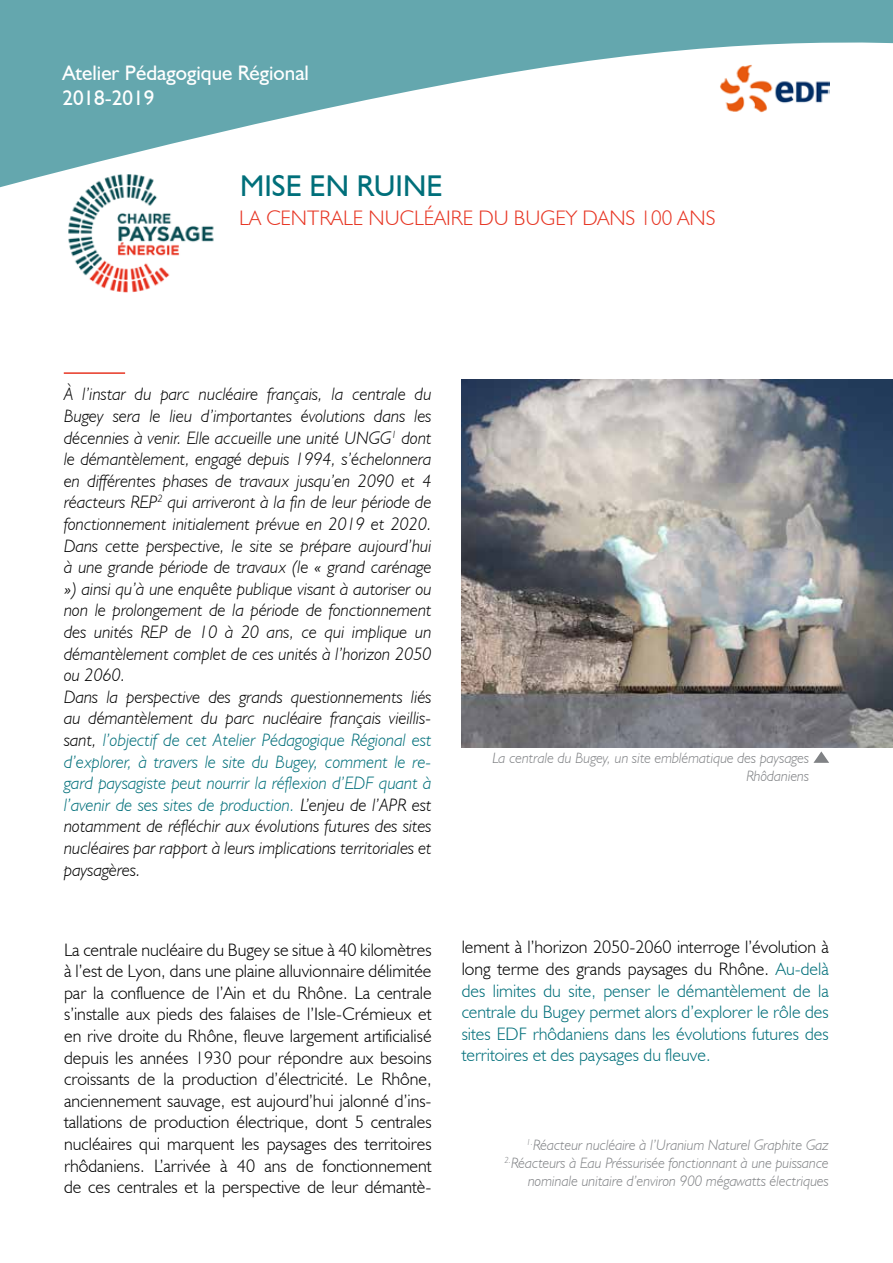
<style>
.page{position:relative;width:893px;height:1263px;background:#fff}
.page>*{position:absolute;margin:0;border:0;box-sizing:border-box;transform-origin:0 0}
.t1{font:30px "Humanist 521 BT";color:#006f7a}
.t2{font:300 21px "Humanist 521 BT";color:#e73624}
.t3{font:21px/25.2px "Humanist 521 BT";color:#fff}
.t4{font:italic 300 18px/21.6px "Humanist 521 BT";color:#000}
.t5{font:300 18px/21.6px "Humanist 521 BT";color:#000;text-align:justify}
.t6{font:300 18px/21.6px "Humanist 521 BT";color:#006f7a;text-align:justify}
.t7{font:italic 300 15px/18px "Humanist 521 BT";color:#808285;text-align:right}
.s1{color:#006f7a}
.s2{color:#000}
</style>
<div class="page">
<svg style="left:0;top:0;width:893px;height:188px;fill:#64a7ae"></svg>
<img style="left:461px;top:379px;width:432px;height:368px">
<div style="left:59px;top:173px;width:180px;height:125px;background:#fff"></div>
<img style="left:68px;top:174px;width:146px;height:118px">
<hr style="left:64px;top:372px;width:61px;height:2px;background:#e73624">
<svg style="left:813px;top:751px;width:16px;height:12px"></svg>
<img style="left:719px;top:64px;width:110px;height:50px">
<p class="t3" style="left:62px;top:60px;width:248px">Atelier Pédagogique Régional<br>2018-2019</p>
<h1 class="t1" style="left:240px;top:167px;width:204px">Mise en ruine</h1>
<p class="t2" style="left:239px;top:205px;width:478px">la centrale nucléaire du bugey dans 100 ans</p>
<p class="t4" style="left:64px;top:383px;width:369px">à l’instar du parc nucléaire français, la centrale du Bugey sera le lieu d’importantes évolutions dans les décennies à venir. Elle accueille une unité UNGG<sup>1</sup> dont le démantèlement, engagé depuis 1994, s’échelonnera en différentes phases de travaux jusqu’en 2090 et 4 réacteurs REP<sup>2</sup> qui arriveront à la fin de leur période de fonctionnement initialement prévue en 2019 et 2020.<br>Dans cette perspective, le site se prépare aujourd’hui à une grande période de travaux (le « grand carénage ») ainsi qu’à une enquête publique visant à autoriser ou non le prolongement de la période de fonctionnement des unités REP de 10 à 20 ans, ce qui implique un démantèlement complet de ces unités à l’horizon 2050 ou 2060.<br>Dans la perspective des grands questionnements liés au démantèlement du parc nucléaire français vieillis&shy;sant, <span class="s1">l’objectif de cet Atelier Pédagogique Régional est d’explorer, à travers le site du Bugey, comment le re&shy;gard paysagiste peut nourrir la réflexion d’EDF quant à l’avenir de ses sites de production.</span> L’enjeu de l’APR est notamment de réfléchir aux évolutions futures des sites nucléaires par rapport à leurs implications territoriales et paysagères.</p>
<p class="t7" style="left:493px;top:748px;width:318px">La centrale du Bugey, un site emblématique des paysages<br>Rhôdaniens</p>
<p class="t5" style="left:64px;top:938px;width:369px">La centrale nucléaire du Bugey se situe à 40 kilomètres à l’est de Lyon, dans une plaine alluvionnaire délimitée par la confluence de l’Ain et du Rhône. La centrale s’installe aux pieds des falaises de l’Isle-Crémieux et en rive droite du Rhône, fleuve largement artificialisé depuis les années 1930 pour répondre aux besoins croissants de la production d’électricité. Le Rhône, anciennement sauvage, est aujourd’hui jalonné d’ins&shy;tallations de production électrique, dont 5 centrales nucléaires qui marquent les paysages des territoires rhôdaniens. L’arrivée à 40 ans de fonctionnement de ces centrales et la perspective de leur démantè-</p>
<p class="t6" style="left:462px;top:936px;width:369px"><span class="s2">lement à l’horizon 2050-2060 interroge l’évolution à long terme des grands paysages du Rhône.</span> Au-delà des limites du site, penser le démantèlement de la centrale du Bugey permet alors d’explorer le rôle des sites ED F rhôdaniens dans les évolutions futures des territoires et des paysages du fleuve.</p>
<p class="t7" style="left:504px;top:1136px;width:326px"><sup>1.</sup>Réacteur nucléaire à l’Uranium Naturel Graphite Gaz<br><sup>2.</sup>Réacteurs à Eau Préssurisée fonctionnant à une puissance nominale unitaire d’environ 900 mégawatts électriques</p>
</div>
